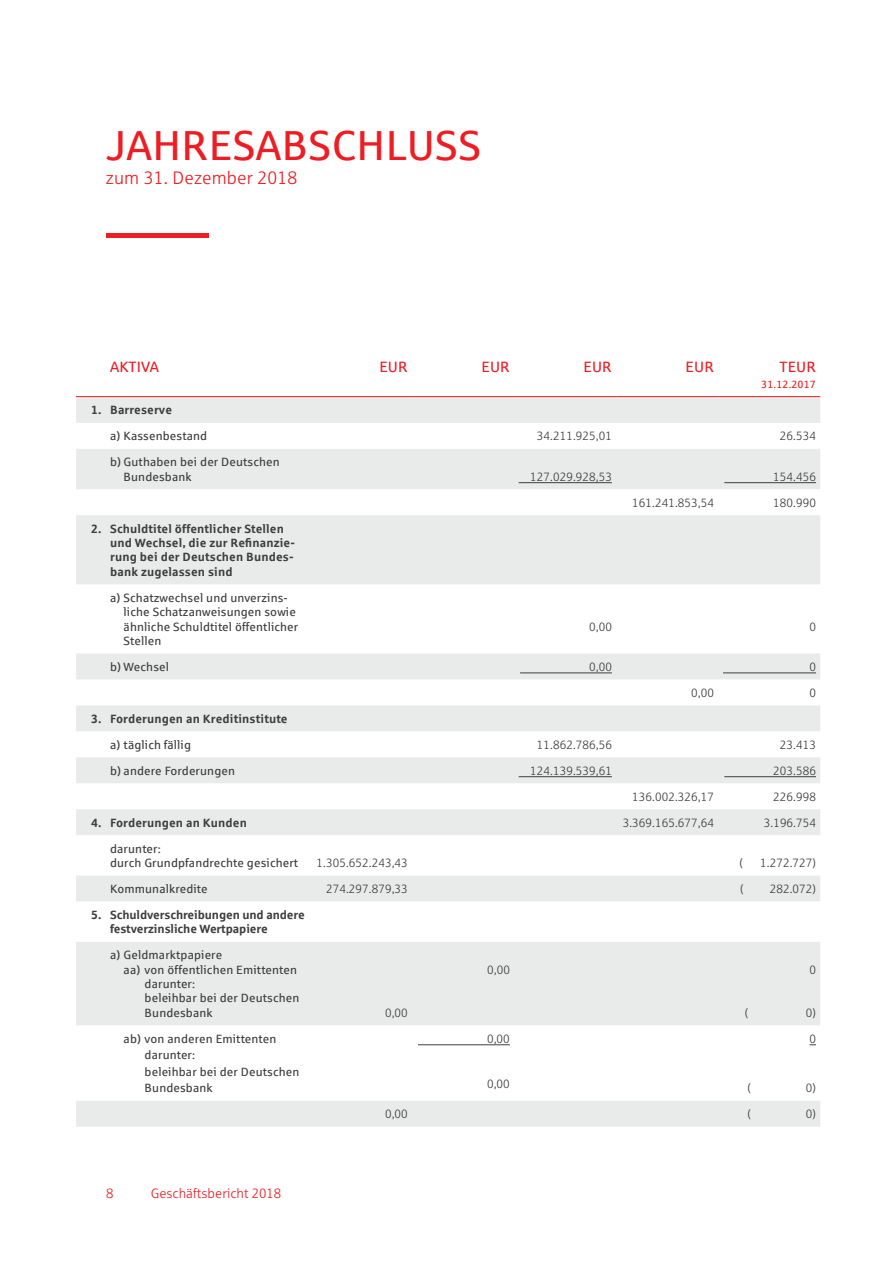
<style>
.page{position:relative;width:893px;height:1263px;background:#fff}
.page>*{position:absolute;margin:0;border:0;box-sizing:border-box;transform-origin:0 0}
.t1{font:42px "Sparkasse Rg";letter-spacing:.01em;color:#ee1d23}
.t2{font:18px "Sparkasse Lt";letter-spacing:.01em;color:#ee1d23}
.t3{font:15px "Sparkasse Rg";letter-spacing:.01em;color:#ee1d23}
.t4{font:13.5px "Sparkasse Lt";color:#ee1d23}
.t5{font:12px/14.4px "Sparkasse Rg";letter-spacing:.01em;color:#3e3e3f}
.t6{font:12px "Sparkasse Lt";letter-spacing:.01em;color:#3e3e3f}
.t7{font:700 12px/14.4px "Sparkasse Rg";letter-spacing:.01em;color:#3e3e3f}
.t8{font:700 12px/14.4px "Sparkasse Rg";letter-spacing:-.01em;color:#3e3e3f}
.t9{font:10.5px "Sparkasse Rg";letter-spacing:.01em;color:#ee1d23}
</style>
<div class="page">
<hr style="left:106px;top:234px;width:103px;height:4px;background:#ee1d23">
<svg style="left:76px;top:397px;width:744px;height:730px;fill:#e9ebeb"></svg>
<hr style="left:76px;top:396px;width:30px;height:1px;background:#ee1d23">
<hr style="left:106px;top:396px;width:204px;height:1px;background:#ee1d23">
<hr style="left:310px;top:396px;width:102px;height:1px;background:#ee1d23">
<hr style="left:412px;top:396px;width:102px;height:1px;background:#ee1d23">
<hr style="left:514px;top:396px;width:102px;height:1px;background:#ee1d23">
<hr style="left:616px;top:396px;width:102px;height:1px;background:#ee1d23">
<hr style="left:718px;top:396px;width:102px;height:1px;background:#ee1d23">
<hr style="left:519px;top:482px;width:93px;height:1px;background:#3e3e3f">
<hr style="left:724px;top:482px;width:92px;height:1px;background:#3e3e3f">
<hr style="left:520px;top:673px;width:92px;height:1px;background:#3e3e3f">
<hr style="left:723px;top:673px;width:93px;height:1px;background:#3e3e3f">
<hr style="left:519px;top:776px;width:93px;height:1px;background:#3e3e3f">
<hr style="left:724px;top:776px;width:92px;height:1px;background:#3e3e3f">
<hr style="left:418px;top:1044px;width:92px;height:1px;background:#3e3e3f">
<h1 class="t1" style="left:106px;top:119px;width:377px">JAHRESABSCHLUSS</h1>
<h2 class="t2" style="left:106px;top:167px;width:193px">zum 31. Dezember 2018</h2>
<p class="t3" style="left:110px;top:357px;width:50px">AKTIVA</p>
<p class="t3" style="left:379px;top:357px;width:30px">EUR</p>
<p class="t3" style="left:481px;top:357px;width:30px">EUR</p>
<p class="t3" style="left:584px;top:357px;width:30px">EUR</p>
<p class="t3" style="left:686px;top:357px;width:30px">EUR</p>
<p class="t3" style="left:779px;top:357px;width:38px">TEUR</p>
<p class="t9" style="left:761px;top:378px;width:56px">31.12.2017</p>
<p class="t7" style="left:91px;top:403px;width:82px">1. Barreserve</p>
<p class="t5" style="left:110px;top:429px;width:99px">a) Kassenbestand</p>
<p class="t6" style="left:537px;top:429px;width:77px">34.211.925,01</p>
<p class="t6" style="left:780px;top:429px;width:38px">26.534</p>
<p class="t5" style="left:124px;top:455px;width:158px;text-indent:-14px">b) Guthaben bei der Deutschen<br>Bundesbank</p>
<p class="t6" style="left:530px;top:469px;width:83px">127.029.928,53</p>
<p class="t6" style="left:773px;top:469px;width:44px">154.456</p>
<p class="t6" style="left:632px;top:495px;width:83px">161.241.853,54</p>
<p class="t6" style="left:773px;top:495px;width:44px">180.990</p>
<p class="t7" style="left:110px;top:521px;width:186px;text-indent:-19px">2. Schuldtitel öffentlicher Stellen und Wechsel, die zur Refinanzie&shy;rung bei der Deutschen Bundes&shy;bank zugelassen sind</p>
<p class="t5" style="left:124px;top:590px;width:176px;text-indent:-13px">a) Schatzwechsel und unverzins&shy;liche Schatzanweisungen sowie ähnliche Schuldtitel öffentlicher<br>Stellen</p>
<p class="t6" style="left:589px;top:619px;width:24px">0,00</p>
<p class="t6" style="left:809px;top:619px;width:8px">0</p>
<p class="t5" style="left:110px;top:659px;width:60px">b) Wechsel</p>
<p class="t6" style="left:589px;top:660px;width:24px">0,00</p>
<p class="t6" style="left:809px;top:660px;width:8px">0</p>
<p class="t6" style="left:691px;top:686px;width:24px">0,00</p>
<p class="t6" style="left:809px;top:686px;width:8px">0</p>
<p class="t7" style="left:91px;top:711px;width:198px">3. Forderungen an Kreditinstitute</p>
<p class="t5" style="left:110px;top:737px;width:82px">a) täglich fällig</p>
<p class="t6" style="left:537px;top:737px;width:77px">11.862.786,56</p>
<p class="t6" style="left:780px;top:737px;width:38px">23.413</p>
<p class="t5" style="left:110px;top:763px;width:126px">b) andere Forderungen</p>
<p class="t6" style="left:530px;top:763px;width:83px">124.139.539,61</p>
<p class="t6" style="left:773px;top:763px;width:44px">203.586</p>
<p class="t6" style="left:632px;top:789px;width:83px">136.002.326,17</p>
<p class="t6" style="left:773px;top:789px;width:44px">226.998</p>
<p class="t7" style="left:91px;top:815px;width:157px">4. Forderungen an Kunden</p>
<p class="t6" style="left:623px;top:815px;width:93px">3.369.165.677,64</p>
<p class="t6" style="left:764px;top:815px;width:54px">3.196.754</p>
<p class="t5" style="left:110px;top:841px;width:190px">darunter:<br>durch Grundpfandrechte gesichert</p>
<p class="t6" style="left:317px;top:856px;width:93px">1.305.652.243,43</p>
<p class="t6" style="left:739px;top:856px;width:5px">(</p>
<p class="t6" style="left:760px;top:856px;width:57px">1.272.727)</p>
<p class="t5" style="left:110px;top:881px;width:99px">Kommunalkredite</p>
<p class="t6" style="left:326px;top:882px;width:83px">274.297.879,33</p>
<p class="t6" style="left:740px;top:882px;width:5px">(</p>
<p class="t6" style="left:770px;top:882px;width:48px">282.072)</p>
<p class="t8" style="left:110px;top:907px;width:196px;text-indent:-19px">5. Schuldverschreibungen und andere festverzinsliche Wertpapiere</p>
<p class="t5" style="left:110px;top:947px;width:114px">a) Geldmarktpapiere</p>
<p class="t5" style="left:124px;top:962px;width:175px">aa) von öffentlichen Emittenten</p>
<p class="t5" style="left:145px;top:976px;width:52px">darunter:</p>
<p class="t5" style="left:145px;top:991px;width:156px">beleihbar bei der Deutschen</p>
<p class="t5" style="left:145px;top:1005px;width:69px">Bundesbank</p>
<p class="t6" style="left:385px;top:1005px;width:24px">0,00</p>
<p class="t6" style="left:487px;top:962px;width:24px">0,00</p>
<p class="t6" style="left:809px;top:962px;width:8px">0</p>
<p class="t6" style="left:745px;top:1005px;width:5px">(</p>
<p class="t6" style="left:806px;top:1005px;width:12px">0)</p>
<p class="t5" style="left:145px;top:1030px;width:156px;line-height:16.5px;text-indent:-21px">ab) von anderen Emittenten darunter:<br>beleihbar bei der Deutschen<br>Bundesbank</p>
<p class="t6" style="left:487px;top:1031px;width:24px">0,00</p>
<p class="t6" style="left:487px;top:1077px;width:24px">0,00</p>
<p class="t6" style="left:809px;top:1031px;width:8px">0</p>
<p class="t6" style="left:748px;top:1081px;width:5px">(</p>
<p class="t6" style="left:806px;top:1081px;width:12px">0)</p>
<p class="t4" style="left:106px;top:1185px;width:9px">8</p>
<p class="t4" style="left:151px;top:1185px;width:132px">Geschäftsbericht 2018</p>
<p class="t6" style="left:385px;top:1107px;width:24px">0,00</p>
<p class="t6" style="left:748px;top:1107px;width:5px">(</p>
<p class="t6" style="left:806px;top:1107px;width:12px">0)</p>
</div>
